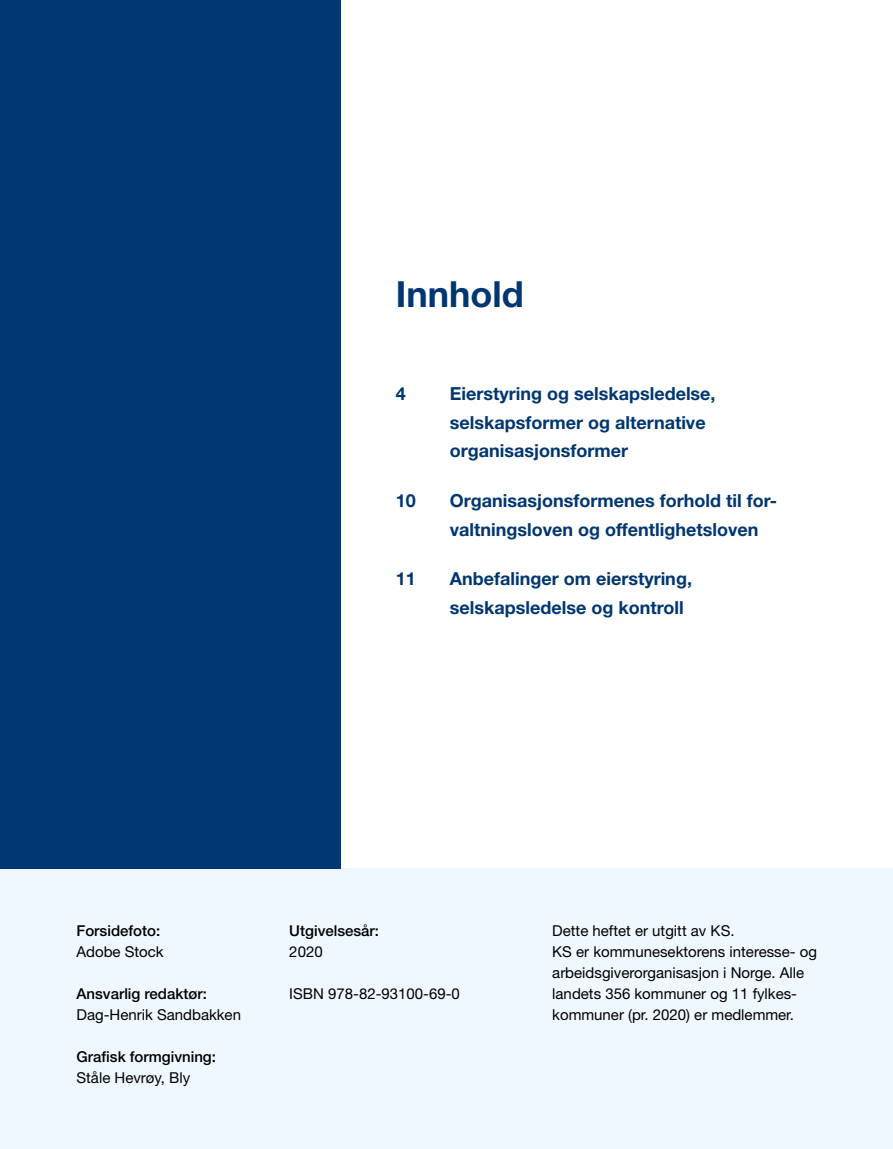
<style>
.page{position:relative;width:893px;height:1149px;background:#fff}
.page>*{position:absolute;margin:0;border:0;box-sizing:border-box;transform-origin:0 0}
.t1{font:700 36px "Helvetica Neue LT Pro";color:#003671}
.t2{font:700 18px/28.5px "Helvetica Neue LT Pro";color:#003671}
.t3{font:15px/21px "Helvetica Neue LT Pro";color:#000}
.t4{font:500 15px "Helvetica Neue LT Pro";color:#000}
</style>
<div class="page">
<div style="left:0;top:868px;width:893px;height:280px;background:#eff8fe"></div>
<div style="left:0;top:0;width:341px;height:868px;background:#003671"></div>
<h1 class="t1" style="left:396px;top:272px;width:129px">Innhold</h1>
<p class="t2" style="left:396px;top:379px;width:12px">4</p>
<p class="t2" style="left:450px;top:379px;width:267px">Eierstyring og selskapsledelse, selskapsformer og alternative organisasjonsformer</p>
<p class="t2" style="left:396px;top:486px;width:22px">10</p>
<p class="t2" style="left:450px;top:486px;width:329px">Organisasjonsformenes forhold til for&shy;valtningsloven og offentlighetsloven</p>
<p class="t2" style="left:396px;top:564px;width:22px">11</p>
<p class="t2" style="left:450px;top:564px;width:244px">Anbefalinger om eierstyring, selskapsledelse og kontroll</p>
<p class="t4" style="left:77px;top:920px;width:85px">Forsidefoto:</p>
<p class="t3" style="left:77px;top:940px;width:89px">Adobe Stock</p>
<p class="t4" style="left:77px;top:983px;width:132px">Ansvarlig redaktør:</p>
<p class="t3" style="left:77px;top:1003px;width:166px">Dag-Henrik Sandbakken</p>
<p class="t4" style="left:77px;top:1046px;width:141px">Grafisk formgivning:</p>
<p class="t3" style="left:77px;top:1066px;width:115px">Ståle Hevrøy, Bly</p>
<p class="t4" style="left:289px;top:920px;width:91px">Utgivelsesår:</p>
<p class="t3" style="left:289px;top:940px;width:35px">2020</p>
<p class="t3" style="left:289px;top:982px;width:172px">ISBN 978-82-93100-69-0</p>
<p class="t3" style="left:552px;top:919px;width:266px">Dette heftet er utgitt av KS.<br>KS er kommunesektorens interesse- og arbeidsgiverorganisasjon i Norge. Alle landets 356 kommuner og 11 fylkes&shy;kommuner (pr. 2020) er medlemmer.</p>
</div>
